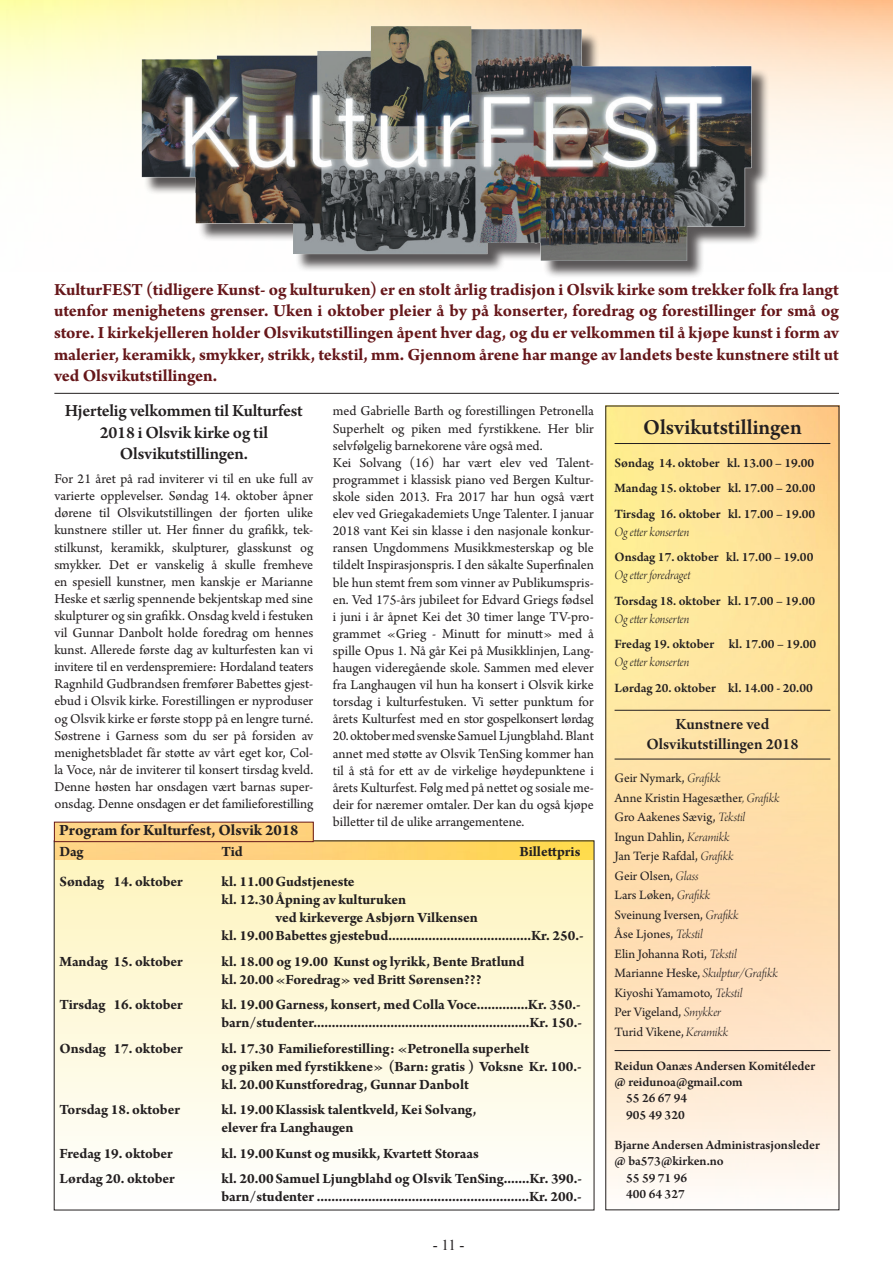
<style>
.page{position:relative;width:893px;height:1263px;background:#fff}
.page>*{position:absolute;margin:0;border:0;box-sizing:border-box;transform-origin:0 0}
.t1{font:600 22.5px "Arno Pro";color:#231f20}
.t2{font:700 18px/21.6px "Arno Pro";color:#66171a;text-align:justify}
.t3{font:600 18px/21.6px "Arno Pro";letter-spacing:-.01em;color:#231f20;text-align:center}
.t4{font:600 16.5px "Arno Pro";color:#231f20}
.t5{font:700 16.5px "Arno Pro";color:#231f20}
.t6{font:700 15px "Arno Pro";letter-spacing:-.005em;color:#231f20}
.t7{font:15px "Times New Roman";color:#231f20}
.t8{font:14.25px/17.1px "Arno Pro";letter-spacing:-.005em;color:#231f20;text-align:justify}
.t9{font:600 13.5px "Arno Pro";color:#231f20}
.t10{font:13.5px "Arno Pro";letter-spacing:-.005em;color:#231f20}
.t11{font:13.5px "Arno Pro Light Italic Display";color:#231f20}
.s1{font-family:"Arno Pro Light Italic Display"}
.s2{font-family:"Arno Pro"}
</style>
<div class="page">
<img style="left:56px;top:840px;width:538px;height:20px">
<img style="left:608px;top:408px;width:229px;height:781px">
<div style="left:54px;top:860px;width:540px;height:343px;background:linear-gradient(to bottom,#fef5bf,#fefefe)"></div>
<div style="left:144px;top:29px;width:626px;height:249px;background:#231f20;opacity:.75"></div>
<img style="left:79px;top:26px;width:738px;height:241px">
<hr style="left:615px;top:443px;width:215px;height:1px;background:#231f20">
<hr style="left:615px;top:710px;width:215px;height:1px;background:#231f20">
<hr style="left:615px;top:759px;width:215px;height:1px;background:#231f20">
<hr style="left:615px;top:1050px;width:215px;height:1px;background:#231f20">
<hr style="left:54px;top:393px;width:785px;height:1px;background:#231f20">
<div style="left:54px;top:822px;width:259px;height:20px;border:1px solid #66171a"></div>
<p class="t2" style="left:54px;top:280px;width:787px">KulturFEST (tidligere Kunst- og kulturuken) er en stolt årlig tradisjon i Olsvik kirke som trekker folk fra langt utenfor menighetens grenser. Uken i oktober pleier å by på konserter, foredrag og forestillinger for små og store. I kirkekjelleren holder Olsvikutstillingen åpent hver dag, og du er velkommen til å kjøpe kunst i form av malerier, keramikk, smykker, strikk, tekstil, mm. Gjennom årene har mange av landets beste kunstnere stilt ut ved Olsvikutstillingen.</p>
<p class="t3" style="left:65px;top:401px;width:239px">Hjertelig velkommen til Kulturfest<br>2018 i Olsvik kirke og til</p>
<p class="t3" style="left:120px;top:444px;width:129px">Olsvikutstillingen.</p>
<p class="t8" style="left:54px;top:471px;width:260px">For 21 året på rad inviterer vi til en uke full av varierte opplevelser. Søndag 14. oktober åpner dørene til Olsvikutstillingen der fjorten ulike kunstnere stiller ut. Her finner du grafikk, tek&shy;stilkunst, keramikk, skulpturer, glasskunst og smykker. Det er vanskelig å skulle fremheve en spesiell kunstner, men kanskje er Marianne Heske et særlig spennende bekjentskap med sine skulpturer og sin grafikk. Onsdag kveld i festuken vil Gunnar Danbolt holde foredrag om hennes kunst. Allerede første dag av kulturfesten kan vi invitere til en verdenspremiere: Hordaland teaters Ragnhild Gudbrandsen fremfører Babettes gjest&shy;ebud i Olsvik kirke. Forestillingen er nyproduser og Olsvik kirke er første stopp på en lengre turné.<br>Søstrene i Garness som du ser på forsiden av menighetsbladet får støtte av vårt eget kor, Col&shy;la Voce, når de inviterer til konsert tirsdag kveld.<br>Denne høsten har onsdagen vært barnas super&shy;onsdag. Denne onsdagen er det familieforestilling</p>
<p class="t5" style="left:59px;top:821px;width:241px">Program for Kulturfest, Olsvik 2018</p>
<p class="t8" style="left:333px;top:403px;width:263px">med Gabrielle Barth og forestillingen Petronella Superhelt og piken med fyrstikkene. Her blir selvfølgelig barnekorene våre også med.</p>
<p class="t8" style="left:333px;top:455px;width:263px">Kei Solvang (16) har vært elev ved Talent&shy;programmet i klassisk piano ved Bergen Kultur&shy;skole siden 2013. Fra 2017 har hun også vært elev ved Griegakademiets Unge Talenter. I januar 2018 vant Kei sin klasse i den nasjonale konkur&shy;ransen Ungdommens Musikkmesterskap og ble tildelt Inspirasjonspris. I den såkalte Superfinalen ble hun stemt frem som vinner av Publikumspris&shy;en. Ved 175-års jubileet for Edvard Griegs fødsel i juni i år åpnet Kei det 30 timer lange TV-pro&shy;grammet «Grieg - Minutt for minutt» med å spille Opus 1. Nå går Kei på Musikklinjen, Lang&shy;haugen videregående skole. Sammen med elever fra Langhaugen vil hun ha konsert i Olsvik kirke torsdag i kulturfestuken. Vi setter punktum for årets Kulturfest med en stor gospelkonsert lørdag</p>
<p class="t8" style="left:333px;top:728px;width:263px">20. oktober med svenske Samuel Ljungblahd. Blant annet med støtte av Olsvik TenSing kommer han til å stå for ett av de virkelige høydepunktene i årets Kulturfest. Følg med på nettet og sosiale me&shy;deir for næremer omtaler. Der kan du også kjøpe billetter til de ulike arrangementene.</p>
<p class="t6" style="left:60px;top:843px;width:26px">Dag</p>
<p class="t6" style="left:222px;top:843px;width:23px">Tid</p>
<p class="t6" style="left:519px;top:843px;width:63px">Billettpris</p>
<p class="t6" style="left:60px;top:873px;width:125px">Søndag 14. oktober</p>
<p class="t6" style="left:222px;top:873px;width:135px">kl. 11.00Gudstjeneste</p>
<p class="t6" style="left:222px;top:891px;width:186px">kl. 12.30Åpning av kulturuken</p>
<p class="t6" style="left:276px;top:909px;width:204px">ved kirkeverge Asbjørn Vilkensen</p>
<p class="t6" style="left:222px;top:927px;width:364px">kl. 19.00Babettes gjestebud.......................................Kr. 250.-</p>
<p class="t6" style="left:60px;top:952px;width:125px">Mandag 15. oktober</p>
<p class="t6" style="left:222px;top:952px;width:304px">kl. 18.00 og 19.00 Kunst og lyrikk, Bente Bratlund</p>
<p class="t6" style="left:222px;top:970px;width:262px">kl. 20.00«Foredrag» ved Britt Sørensen???</p>
<p class="t6" style="left:60px;top:996px;width:125px">Tirsdag 16. oktober</p>
<p class="t6" style="left:222px;top:996px;width:360px">kl. 19.00Garness, konsert, med Colla Voce..............Kr. 350.-</p>
<p class="t6" style="left:222px;top:1014px;width:362px">barn/studenter...........................................................Kr. 150.-</p>
<p class="t6" style="left:60px;top:1039px;width:125px">Onsdag 17. oktober</p>
<p class="t6" style="left:222px;top:1039px;width:309px">kl. 17.30 Familieforestilling: «Petronella superhelt</p>
<p class="t6" style="left:222px;top:1057px;width:361px">og piken med fyrstikkene» (Barn: gratis ) Voksne Kr. 100.-</p>
<p class="t6" style="left:222px;top:1075px;width:249px">kl. 20.00Kunstforedrag, Gunnar Danbolt</p>
<p class="t6" style="left:60px;top:1101px;width:122px">Torsdag 18. oktober</p>
<p class="t6" style="left:222px;top:1101px;width:256px">kl. 19.00Klassisk talentkveld, Kei Solvang,</p>
<p class="t6" style="left:222px;top:1119px;width:134px">elever fra Langhaugen</p>
<p class="t6" style="left:60px;top:1144px;width:115px">Fredag 19. oktober</p>
<p class="t6" style="left:222px;top:1144px;width:259px">kl. 19.00Kunst og musikk, Kvartett Storaas</p>
<p class="t6" style="left:60px;top:1170px;width:117px">Lørdag 20. oktober</p>
<p class="t6" style="left:222px;top:1170px;width:362px">kl. 20.00Samuel Ljungblahd og Olsvik TenSing.......Kr. 390.-</p>
<p class="t6" style="left:222px;top:1188px;width:362px">barn/studenter ..........................................................Kr. 200.-</p>
<p class="t7" style="left:433px;top:1234px;width:33px">- 11 -</p>
<p class="t1" style="left:643px;top:414px;width:160px">Olsvikutstillingen</p>
<p class="t9" style="left:615px;top:455px;width:201px">Søndag 14. oktober kl. 13.00 – 19.00</p>
<p class="t9" style="left:615px;top:480px;width:202px">Mandag 15. oktober kl. 17.00 – 20.00</p>
<p class="t9" style="left:615px;top:506px;width:202px">Tirsdag 16. oktober kl. 17.00 – 19.00</p>
<p class="t11" style="left:615px;top:524px;width:76px">Og etter konserten</p>
<p class="t9" style="left:615px;top:549px;width:200px">Onsdag 17. oktober kl. 17.00 – 19.00</p>
<p class="t11" style="left:615px;top:568px;width:78px">Og etter foredraget</p>
<p class="t9" style="left:615px;top:593px;width:202px">Torsdag 18. oktober kl. 17.00 – 19.00</p>
<p class="t11" style="left:615px;top:611px;width:76px">Og etter konserten</p>
<p class="t9" style="left:615px;top:636px;width:203px">Fredag 19. oktober kl. 17.00 – 19.00</p>
<p class="t11" style="left:615px;top:655px;width:76px">Og etter konserten</p>
<p class="t9" style="left:615px;top:680px;width:200px">Lørdag 20. oktober kl. 14.00 - 20.00</p>
<p class="t4" style="left:676px;top:715px;width:95px">Kunstnere ved</p>
<p class="t4" style="left:646px;top:735px;width:154px">Olsvikutstillingen 2018</p>
<p class="t10" style="left:615px;top:770px;width:107px">Geir Nymark, <span class="s1">Grafikk</span></p>
<p class="t10" style="left:615px;top:790px;width:166px">Anne Kristin Hagesæther<span class="s1">, Grafikk</span></p>
<p class="t10" style="left:615px;top:809px;width:132px">Gro Aakenes Sævig, <span class="s1">Tekstil</span></p>
<p class="t10" style="left:615px;top:829px;width:116px">Ingun Dahlin, <span class="s1">Keramikk</span></p>
<p class="t10" style="left:615px;top:848px;width:120px">Jan Terje Rafdal, <span class="s1">Grafikk</span></p>
<p class="t10" style="left:615px;top:868px;width:85px">Geir Olsen, <span class="s1">Glass</span></p>
<p class="t10" style="left:615px;top:887px;width:97px">Lars Løken, <span class="s1">Grafikk</span></p>
<p class="t10" style="left:615px;top:907px;width:126px">Sveinung Iversen, <span class="s1">Grafikk</span></p>
<p class="t10" style="left:615px;top:926px;width:90px">Åse Ljones, <span class="s1">Tekstil</span></p>
<p class="t10" style="left:615px;top:946px;width:124px">Elin Johanna Roti, <span class="s1">Tekstil</span></p>
<p class="t11" style="left:615px;top:966px;width:165px"><span class="s2">Marianne Heske,</span> Skulptur/Grafikk</p>
<p class="t10" style="left:615px;top:985px;width:129px">Kiyoshi Yamamoto, <span class="s1">Tekstil</span></p>
<p class="t10" style="left:615px;top:1004px;width:108px">Per Vigeland, <span class="s1">Smykker</span></p>
<p class="t10" style="left:615px;top:1024px;width:115px">Turid Vikene, <span class="s1">Keramikk</span></p>
<p class="t9" style="left:615px;top:1058px;width:202px">Reidun Oanæs Andersen Komitéleder</p>
<p class="t9" style="left:615px;top:1074px;width:130px">@ reidunoa@gmail.com</p>
<p class="t9" style="left:626px;top:1090px;width:63px">55 26 67 94</p>
<p class="t9" style="left:626px;top:1107px;width:60px">905 49 320</p>
<p class="t9" style="left:615px;top:1137px;width:207px">Bjarne Andersen Administrasjonsleder</p>
<p class="t9" style="left:615px;top:1153px;width:111px">@ ba573@kirken.no</p>
<p class="t9" style="left:626px;top:1170px;width:63px">55 59 71 96</p>
<p class="t9" style="left:626px;top:1186px;width:60px">400 64 327</p>
</div>
